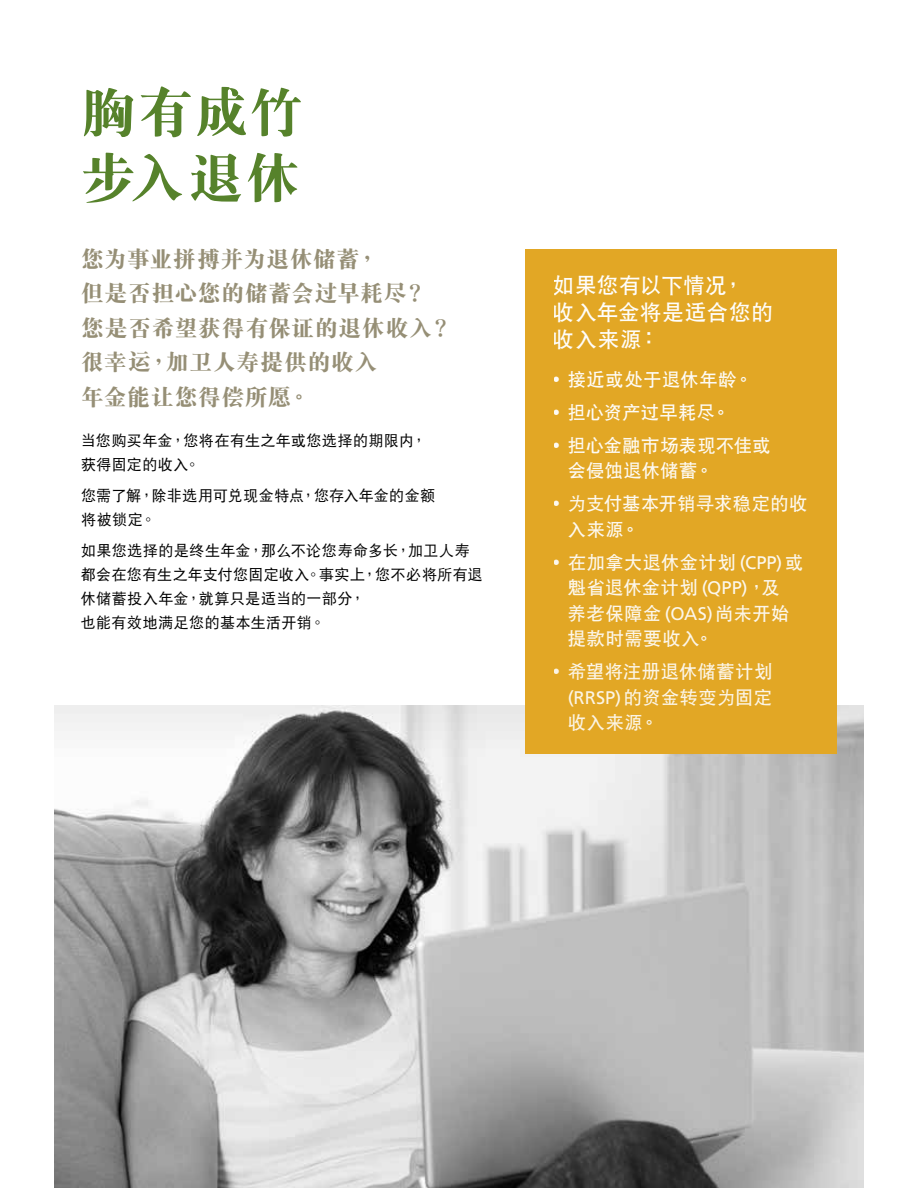
<style>
.page{position:relative;width:918px;height:1188px;background:#fff}
.page>*{position:absolute;margin:0;border:0;box-sizing:border-box;transform-origin:0 0}
.t1{font:54px/66px "DF Song GB5 HK W9";letter-spacing:.055em;color:#56822b}
.t2{font:22.5px/34.5px "DF Song GB5 HK W9";letter-spacing:.045em;color:#968f76}
.t3{font:21.6px/27px "DF Hei GB5 HK W7";letter-spacing:.02em;color:#fff}
.t4{font:18.3px/33px "DF Hei GB5 HK W7";letter-spacing:.02em;color:#fff}
.t5{font:15px/24px "DF Hei GB5 HK W5";letter-spacing:.025em;color:#000}
.s1{font-family:"Frutiger LT Std"}
</style>
<div class="page">
<img style="left:54px;top:705px;width:810px;height:483px">
<div style="left:526px;top:250px;width:311px;height:504px;background:#e2a725"></div>
<h1 class="t1" style="left:81px;top:78px;width:224px">胸有成竹步入退休</h1>
<h2 class="t2" style="left:81px;top:241px;width:372px">您為事業拼搏並為退休儲蓄，<br>但是否擔心您的儲蓄會過早耗盡？您是否希望獲得有保證的退休收入？很幸運，加衛人壽提供的收入<br>年金能讓您得償所願。</h2>
<p class="t5" style="left:81px;top:429px;width:347px">當您購買年金，您將在有生之年或您選擇的期限內，獲得固定的收入。</p>
<p class="t5" style="left:81px;top:484px;width:356px">您需了解，除非選用可兌現金特點，您存入年金的金額將被鎖定。</p>
<p class="t5" style="left:81px;top:538px;width:403px">如果您選擇的是終生年金，那麼不論您壽命多長，加衛人壽都會在您有生之年支付您固定收入。事實上，您不必將所有退休儲蓄投入年金，就算只是適當的一部分，<br>也能有效地滿足您的基本生活開銷。</p>
<h3 class="t3" style="left:553px;top:271px;width:221px">如果您有以下情況，<br>收入年金將是適合您的收入來源：</h3>
<p class="t4" style="left:568px;top:362px;width:205px">接近或處於退休年齡。擔心資產過早耗盡。<br>擔心金融市場表現不佳或</p>
<p class="t4" style="left:568px;top:454px;width:241px">會侵蝕退休儲蓄。<br>為支付基本開銷尋求穩定的收</p>
<p class="t4" style="left:568px;top:512px;width:237px">入來源。<br>在加拿大退休金計劃 <span class="s1">(CPP)</span>或</p>
<p class="t4" style="left:568px;top:574px;width:223px;line-height:25.5px">魁省退休金計劃 <span class="s1">(QPP)</span>，及養老保障金 <span class="s1">(OAS)</span>尚未開始提款時需要收入。</p>
<p class="t4" style="left:568px;top:658px;width:206px;line-height:25.5px;text-align:justify">希望將註冊退休儲蓄計劃<span class="s1">(RRSP)</span>的資金轉變為固定收入來源。</p>
</div>
